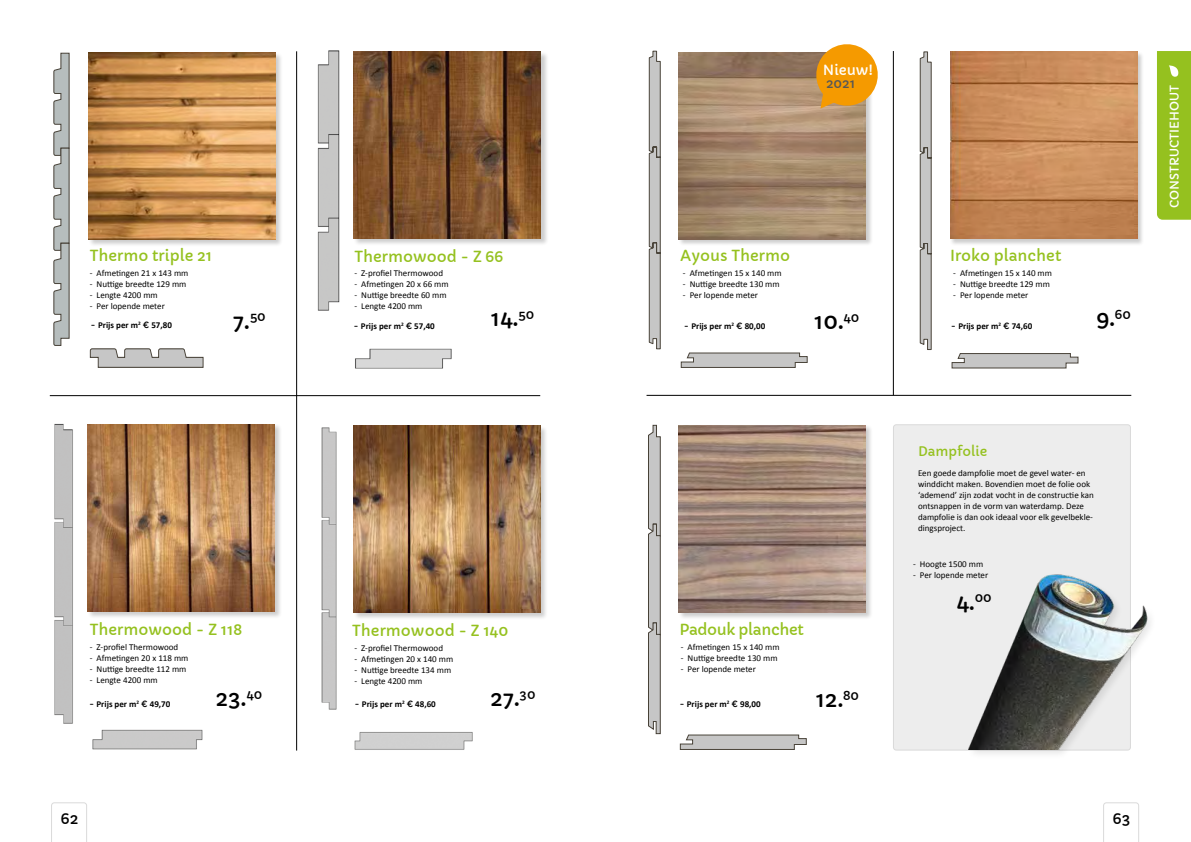
<style>
.page{position:relative;width:1191px;height:842px;background:#fff}
.page>*{position:absolute;margin:0;border:0;box-sizing:border-box;transform-origin:0 0}
.t1{font:22px "Capriola";color:#000}
.t2{font:15px "Capriola";color:#95c11f}
.t3{font:15px "Capriola";letter-spacing:-.02em;color:#95c11f}
.t4{font:15px "Capriola";color:#000}
.t5{font:13.8px "Capriola";letter-spacing:-.01em;color:#fff}
.t6{font:13px "Capriola";color:#95c11f}
.t7{font:13px "Capriola";color:#575756}
.t8{font:12.8px "Capriola";color:#000}
.t9{font:12px "Capriola";color:#fff}
.t10{font:9px/11px "Calibri";color:#000}
.t11{font:700 9px "Calibri";color:#000}
.s1{font-family:"Capriola";font-weight:400}
.s2{font-family:"Gotham";font-weight:500}
</style>
<div class="page">
<svg style="left:51px;top:802px;width:36px;height:40px"></svg>
<svg style="left:1103px;top:802px;width:36px;height:40px"></svg>
<div style="left:678px;top:425px;width:195px;height:195px;background:#000;opacity:.2"></div>
<img style="left:678px;top:425px;width:187px;height:187px">
<svg style="left:648px;top:425px;width:12px;height:309px"></svg>
<div style="left:1157px;top:51px;width:34px;height:169px;background:#95c11f"></div>
<hr style="left:893px;top:51px;width:1px;height:344px;background:#000">
<svg style="left:951px;top:353px;width:127px;height:15px"></svg>
<div style="left:949px;top:51px;width:195px;height:195px;background:#000;opacity:.2"></div>
<img style="left:950px;top:52px;width:187px;height:187px">
<svg style="left:681px;top:353px;width:126px;height:15px"></svg>
<svg style="left:648px;top:50px;width:13px;height:300px"></svg>
<div style="left:678px;top:52px;width:195px;height:195px;background:#000;opacity:.2"></div>
<img style="left:678px;top:52px;width:188px;height:187px">
<svg style="left:812px;top:44px;width:66px;height:66px"></svg>
<svg style="left:919px;top:51px;width:13px;height:299px"></svg>
<hr style="left:646px;top:395px;width:485px;height:1px;background:#000">
<svg style="left:680px;top:735px;width:126px;height:15px"></svg>
<hr style="left:296px;top:51px;width:1px;height:699px;background:#000">
<hr style="left:50px;top:395px;width:490px;height:1px;background:#000">
<svg style="left:53px;top:53px;width:16px;height:293px"></svg>
<div style="left:88px;top:52px;width:195px;height:195px;background:#000;opacity:.2"></div>
<img style="left:89px;top:53px;width:187px;height:187px">
<svg style="left:90px;top:348px;width:114px;height:20px"></svg>
<div style="left:353px;top:51px;width:195px;height:195px;background:#000;opacity:.2"></div>
<img style="left:354px;top:51px;width:187px;height:187px">
<img style="left:317px;top:50px;width:23px;height:261px">
<img style="left:355px;top:348px;width:97px;height:21px">
<img style="left:54px;top:423px;width:19px;height:301px">
<img style="left:92px;top:729px;width:111px;height:21px">
<div style="left:87px;top:424px;width:195px;height:195px;background:#000;opacity:.2"></div>
<img style="left:88px;top:424px;width:187px;height:187px">
<img style="left:321px;top:427px;width:16px;height:283px">
<img style="left:354px;top:732px;width:119px;height:18px">
<div style="left:353px;top:425px;width:195px;height:195px;background:#000;opacity:.2"></div>
<img style="left:354px;top:425px;width:186px;height:187px">
<div style="left:893px;top:425px;width:237px;height:325px;background:#ededed;border-radius:3px"></div>
<div style="left:966px;top:572px;width:190px;height:188px;background:#000;opacity:.1"></div>
<img style="left:969px;top:567px;width:187px;height:183px">
<h3 class="t5" style="left:823px;top:61px;width:51px">Nieuw!</h3>
<h3 class="t7" style="left:826px;top:75px;width:31px">2021</h3>
<h3 class="t9" style="left:1167px;top:208px;width:124px;rotate:-90deg">CONSTRUCTIEHOUT</h3>
<h2 class="t2" style="left:90px;top:247px;width:124px">Thermo triple 21</h2>
<h2 class="t2" style="left:354px;top:247px;width:150px">Thermowood - Z 66</h2>
<h2 class="t2" style="left:680px;top:247px;width:111px">Ayous Thermo</h2>
<h2 class="t2" style="left:950px;top:247px;width:113px">Iroko planchet</h2>
<p class="t10" style="left:90px;top:267px;width:100px">- Afmetingen 21 x 143 mm</p>
<p class="t10" style="left:90px;top:278px;width:98px">- Nuttige breedte 129 mm</p>
<p class="t10" style="left:90px;top:289px;width:70px">- Lengte 4200 mm</p>
<p class="t10" style="left:90px;top:300px;width:77px">- Per lopende meter</p>
<p class="t11" style="left:91px;top:319px;width:83px"><span class="s1">-</span> Prijs per m<sup>2</sup> <span class="s2">¤</span> 57,80</p>
<h1 class="t1" style="left:233px;top:307px;width:34px">7.<sup>50</sup></h1>
<p class="t10" style="left:354px;top:267px;width:90px">- Z-profiel Thermowood</p>
<p class="t10" style="left:354px;top:278px;width:96px">- Afmetingen 20 x 66 mm</p>
<p class="t10" style="left:354px;top:289px;width:94px">- Nuttige breedte 60 mm</p>
<p class="t10" style="left:354px;top:300px;width:70px">- Lengte 4200 mm</p>
<p class="t11" style="left:353px;top:320px;width:83px"><span class="s1">-</span> Prijs per m<sup>2</sup> <span class="s2">¤</span> 57,40</p>
<h1 class="t1" style="left:491px;top:305px;width:45px">14.<sup>50</sup></h1>
<p class="t10" style="left:683px;top:267px;width:100px">- Afmetingen 15 x 140 mm</p>
<p class="t10" style="left:683px;top:278px;width:98px">- Nuttige breedte 130 mm</p>
<p class="t10" style="left:683px;top:289px;width:77px">- Per lopende meter</p>
<p class="t11" style="left:684px;top:319px;width:83px"><span class="s1">-</span> Prijs per m<sup>2</sup> <span class="s2">¤</span> 80,00</p>
<p class="t10" style="left:953px;top:267px;width:100px">- Afmetingen 15 x 140 mm</p>
<p class="t10" style="left:953px;top:278px;width:98px">- Nuttige breedte 129 mm</p>
<p class="t10" style="left:953px;top:289px;width:77px">- Per lopende meter</p>
<h3 class="t8" style="left:843px;top:309px;width:17px">40</h3>
<h1 class="t1" style="left:814px;top:308px;width:31px">10.</h1>
<p class="t11" style="left:951px;top:319px;width:83px"><span class="s1">-</span> Prijs per m<sup>2</sup> <span class="s2">¤</span> 74,60</p>
<h1 class="t1" style="left:1096px;top:305px;width:36px">9.<sup>60</sup></h1>
<h3 class="t6" style="left:918px;top:443px;width:71px">Dampfolie</h3>
<p class="t10" style="left:918px;top:467px;width:177px">Een goede dampfolie moet de gevel water- en winddicht maken. Bovendien moet de folie ook ‘ademend’ zijn zodat vocht in de constructie kan ontsnappen in de vorm van waterdamp. Deze dampfolie is dan ook ideaal voor elk gevelbekle&shy;dingsproject.</p>
<p class="t10" style="left:913px;top:558px;width:72px">- Hoogte 1500 mm</p>
<p class="t10" style="left:913px;top:569px;width:77px">- Per lopende meter</p>
<h1 class="t1" style="left:956px;top:588px;width:37px">4.<sup>00</sup></h1>
<h2 class="t2" style="left:90px;top:620px;width:154px">Thermowood - Z 118</h2>
<p class="t10" style="left:90px;top:641px;width:90px">- Z-profiel Thermowood</p>
<p class="t10" style="left:90px;top:652px;width:100px">- Afmetingen 20 x 118 mm</p>
<p class="t10" style="left:90px;top:663px;width:98px">- Nuttige breedte 112 mm</p>
<p class="t10" style="left:90px;top:674px;width:70px">- Lengte 4200 mm</p>
<p class="t11" style="left:89px;top:697px;width:83px"><span class="s1">-</span> Prijs per m<sup>2</sup> <span class="s2">¤</span> 49,70</p>
<h1 class="t1" style="left:215px;top:685px;width:49px">23.<sup>40</sup></h1>
<h2 class="t2" style="left:352px;top:621px;width:158px">Thermowood - Z 140</h2>
<p class="t10" style="left:354px;top:642px;width:90px">- Z-profiel Thermowood</p>
<p class="t10" style="left:354px;top:653px;width:100px">- Afmetingen 20 x 140 mm</p>
<p class="t10" style="left:354px;top:664px;width:98px">- Nuttige breedte 134 mm</p>
<p class="t10" style="left:354px;top:675px;width:70px">- Lengte 4200 mm</p>
<h1 class="t1" style="left:490px;top:685px;width:47px">27.<sup>30</sup></h1>
<p class="t11" style="left:354px;top:698px;width:83px"><span class="s1">-</span> Prijs per m<sup>2</sup> <span class="s2">¤</span> 48,60</p>
<h2 class="t3" style="left:679px;top:621px;width:126px">Padouk planchet</h2>
<p class="t10" style="left:681px;top:641px;width:100px">- Afmetingen 15 x 140 mm</p>
<p class="t10" style="left:681px;top:652px;width:98px">- Nuttige breedte 130 mm</p>
<p class="t10" style="left:681px;top:663px;width:77px">- Per lopende meter</p>
<p class="t11" style="left:679px;top:698px;width:83px"><span class="s1">-</span> Prijs per m<sup>2</sup> <span class="s2">¤</span> 98,00</p>
<h1 class="t1" style="left:815px;top:686px;width:45px">12.<sup>80</sup></h1>
<h2 class="t4" style="left:61px;top:809px;width:19px">62</h2>
<h2 class="t4" style="left:1113px;top:809px;width:19px">63</h2>
</div>
